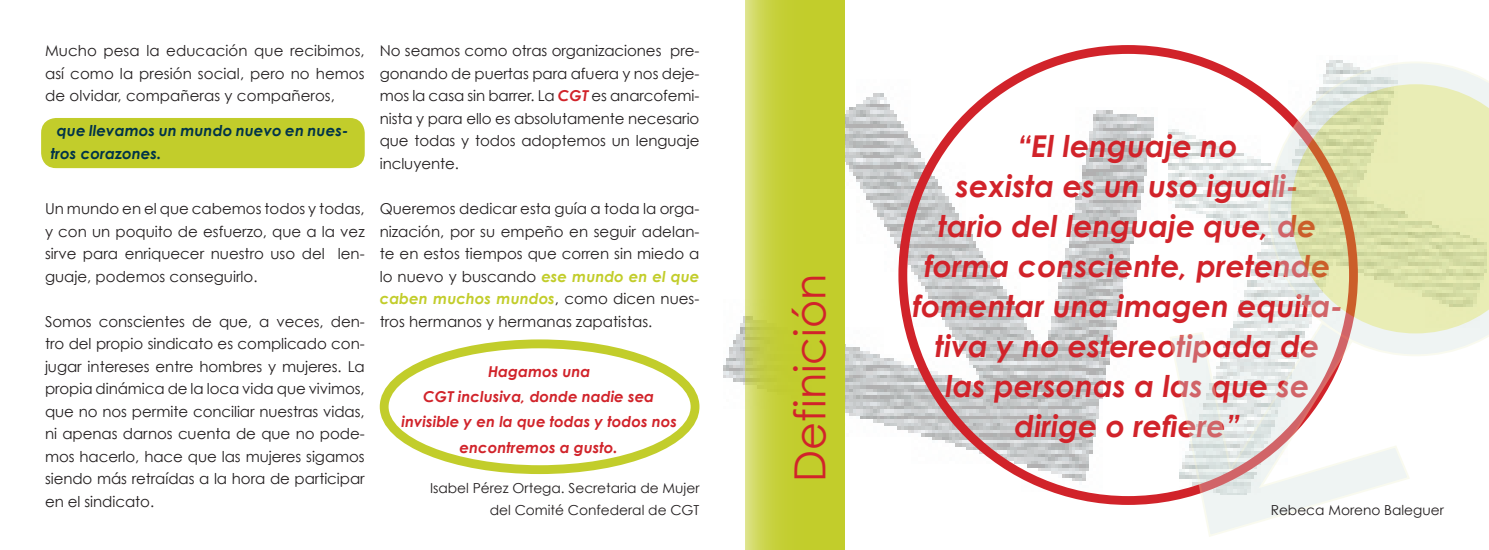
<style>
.page{position:relative;width:1489px;height:550px;background:#fff}
.page>*{position:absolute;margin:0;border:0;box-sizing:border-box;transform-origin:0 0}
.t1{font:43px "Century Gothic";color:#d1232a}
.t2{font:italic 700 30px/40px "Century Gothic";color:#d1232a;text-align:center}
.t3{font:15px/22.5px "Century Gothic";color:#231f20;text-align:justify}
.t4{font:italic 700 15px/25px "Century Gothic";color:#d1232a;text-align:center}
.t5{font:italic 700 15px/22.5px "Century Gothic";letter-spacing:.005em;color:#003349}
.t6{font:13.75px/22.5px "Century Gothic";color:#231f20;text-align:right}
.s1{font-weight:700;font-style:italic;color:#d1232a}
.s2{font-weight:700;font-style:italic;color:#c2cd2b}
</style>
<div class="page">
<img style="left:1167px;top:55px;width:176px;height:439px">
<img style="left:723px;top:55px;width:444px;height:439px">
<svg style="left:745px;top:0;width:99px;height:549px;background:#c6d03b"></svg>
<svg style="left:1268px;top:61px;width:220px;height:295px"></svg>
<svg style="left:1168px;top:320px;width:243px;height:217px"></svg>
<svg style="left:1290px;top:84px;width:198px;height:249px;background:#e0e0b2"></svg>
<div style="left:380px;top:339px;width:319px;height:134px;border:9px solid #c2cd2b;border-radius:50%"></div>
<div style="left:41px;top:118px;width:324px;height:50px;background:#c2cd2b;border-radius:15px"></div>
<p class="t3" style="left:45px;top:39px;width:321px">Mucho pesa la educación que recibimos, así como la presión social, pero no hemos de olvidar, compañeras y compañeros,</p>
<p class="t5" style="left:51px;top:119px;width:299px;text-indent:6px">que llevamos un mundo nuevo en nues&shy;tros corazones.</p>
<p class="t3" style="left:45px;top:197px;width:321px">Un mundo en el que cabemos todos y todas, y con un poquito de esfuerzo, que a la vez sirve para enriquecer nuestro uso del len&shy;guaje, podemos conseguirlo.</p>
<p class="t3" style="left:45px;top:309px;width:321px">Somos conscientes de que, a veces, den&shy;tro del propio sindicato es complicado con&shy;jugar intereses entre hombres y mujeres. La propia dinámica de la loca vida que vivimos, que no nos permite conciliar nuestras vidas, ni apenas darnos cuenta de que no pode&shy;mos hacerlo, hace que las mujeres sigamos siendo más retraídas a la hora de participar en el sindicato.</p>
<p class="t3" style="left:380px;top:39px;width:321px">No seamos como otras organizaciones pre&shy;gonando de puertas para afuera y nos deje&shy;mos la casa sin barrer. La <span class="s1">CGT</span> es anarcofemi&shy;nista y para ello es absolutamente necesario que todas y todos adoptemos un lenguaje incluyente.</p>
<p class="t3" style="left:380px;top:197px;width:321px">Queremos dedicar esta guía a toda la orga&shy;nización, por su empeño en seguir adelan&shy;te en estos tiempos que corren sin miedo a lo nuevo y buscando <span class="s2">ese mundo en el que caben muchos mundos</span>, como dicen nues&shy;tros hermanos y hermanas zapatistas.</p>
<p class="t4" style="left:401px;top:358px;width:277px">Hagamos una<br>CGT inclusiva, donde nadie sea invisible y en la que todas y todos nos encontremos a gusto.</p>
<p class="t6" style="left:430px;top:476px;width:271px">Isabel Pérez Ortega. Secretaria de Mujer del Comité Confederal de CGT</p>
<h1 class="t1" style="left:783px;top:481px;width:209px;rotate:-90deg">Definición</h1>
<h2 class="t2" style="left:912px;top:125px;width:432px">“El lenguaje no<br>sexista es un uso iguali-<br>tario del lenguaje que, de forma consciente, pretende fomentar una imagen equita&shy;tiva y no estereotipada de las personas a las que se dirige o refiere”</h2>
<p class="t6" style="left:1270px;top:498px;width:175px">Rebeca Moreno Baleguer</p>
</div>
